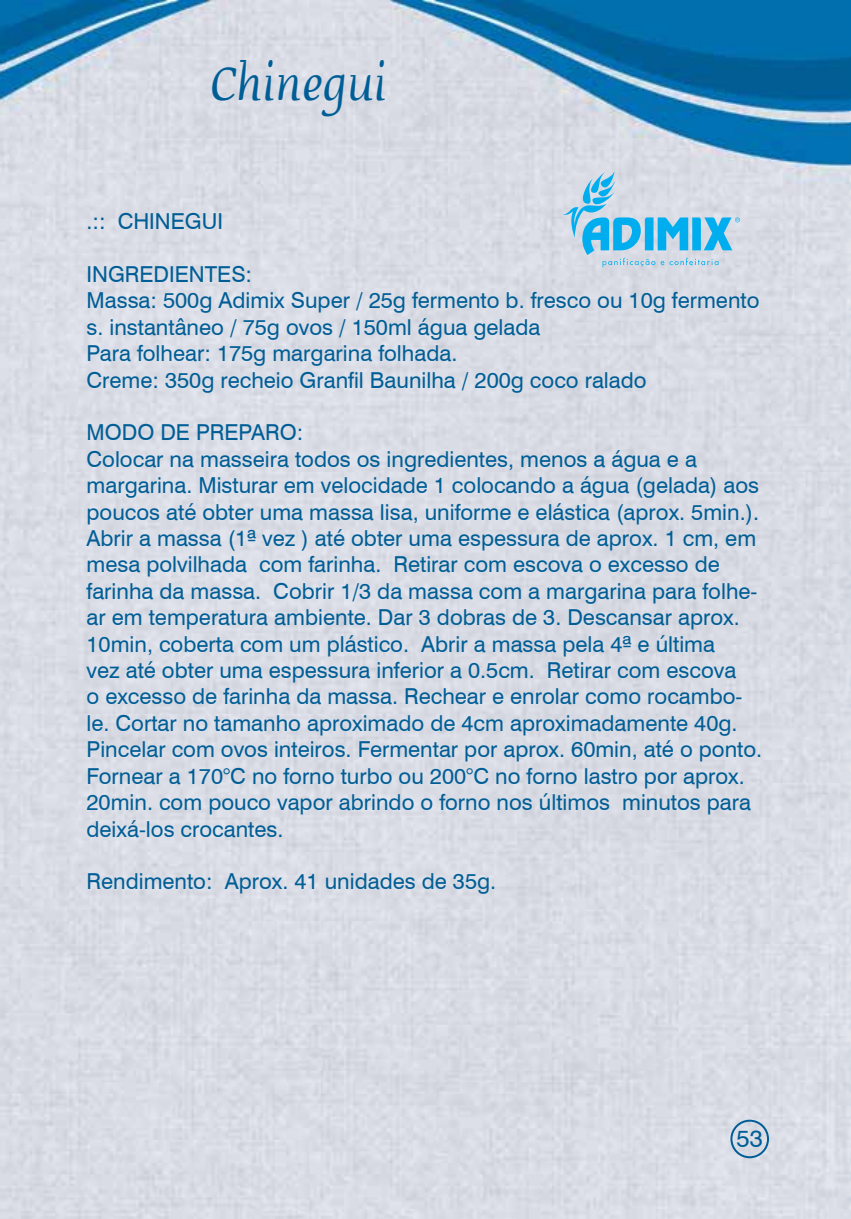
<style>
.page{position:relative;width:851px;height:1219px;background:#fff}
.page>*{position:absolute;margin:0;border:0;box-sizing:border-box;transform-origin:0 0}
.t1{font:42px "Devroye";color:#005e96}
.t2{font:24px "Swiss 721 BT";color:#005e96}
.t3{font:22px/26.4px "Swiss 721 BT";color:#005e96}
</style>
<div class="page">
<img style="left:0;top:0;width:850px;height:1219px">
<div style="left:730px;top:1120px;width:38px;height:38px;border:2px solid #005e96;border-radius:50%"></div>
<svg style="left:561px;top:170px;width:178px;height:97px;background:#a5d0e6"></svg>
<img style="left:850px;top:0;width:1px;height:1219px">
<h1 class="t1" style="left:208px;top:53px;width:179px">Chinegui</h1>
<p class="t3" style="left:86px;top:208px;width:138px">.:: CHINEGUI</p>
<p class="t3" style="left:86px;top:261px;width:674px">INGREDIENTES:<br>Massa: 500g Adimix Super / 25g fermento b. fresco ou 10g fermento s. instantâneo / 75g ovos / 150ml água gelada<br>Para folhear: 175g margarina folhada.<br>Creme: 350g recheio Granfil Baunilha / 200g coco ralado</p>
<p class="t3" style="left:86px;top:419px;width:677px">MODO DE PREPARO:<br>Colocar na masseira todos os ingredientes, menos a água e a margarina. Misturar em velocidade 1 colocando a água (gelada) aos poucos até obter uma massa lisa, uniforme e elástica (aprox. 5min.).<br>Abrir a massa (1ª vez ) até obter uma espessura de aprox. 1 cm, em mesa polvilhada com farinha. Retirar com escova o excesso de farinha da massa. Cobrir 1/3 da massa com a margarina para folhe&shy;ar em temperatura ambiente. Dar 3 dobras de 3. Descansar aprox.<br>10min, coberta com um plástico. Abrir a massa pela 4ª e última<br>vez até obter uma espessura inferior a 0.5cm. Retirar com escova<br>o excesso de farinha da massa. Rechear e enrolar como rocambo&shy;le. Cortar no tamanho aproximado de 4cm aproximadamente 40g.<br>Pincelar com ovos inteiros. Fermentar por aprox. 60min, até o ponto.<br>Fornear a 170°C no forno turbo ou 200°C no forno lastro por aprox.<br>20min. com pouco vapor abrindo o forno nos últimos minutos para deixá-los crocantes.</p>
<p class="t3" style="left:86px;top:868px;width:411px">Rendimento: Aprox. 41 unidades de 35g.</p>
<p class="t2" style="left:736px;top:1124px;width:28px">53</p>
</div>
